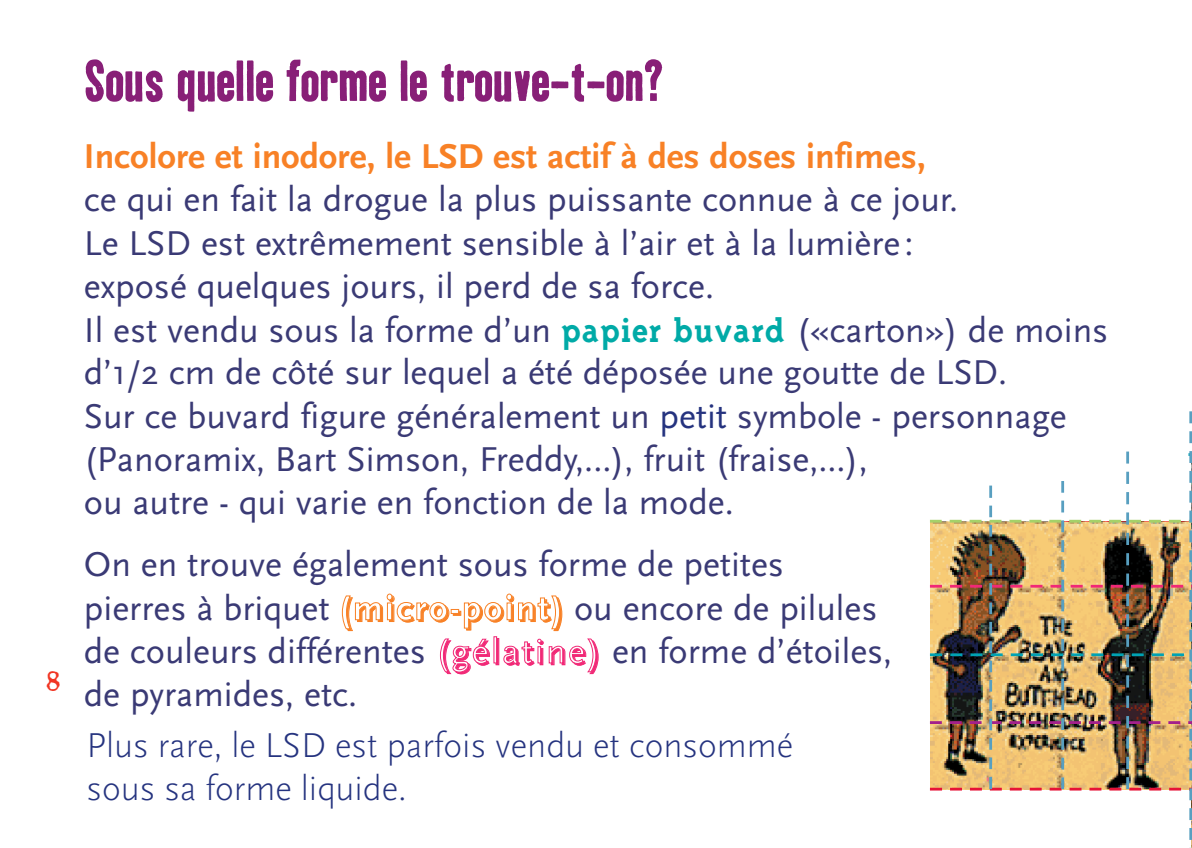
<style>
.page{position:relative;width:1192px;height:848px;background:#fff}
.page>*{position:absolute;margin:0;border:0;box-sizing:border-box;transform-origin:0 0}
.t1{font:56px "Kipp No 1";color:#881f77}
.t2{font:36px/43.2px "Scala Sans";color:#3a3a75}
.t3{font:300 36px/43.2px "Scala Sans";color:#25337f}
.t4{font:700 36px "Scala Sans";color:#f88126}
.t5{font:26px "Attic";color:#f13523}
.s1{font-family:"Triplex Serif";font-weight:700;color:#00aaa7}
.s2{color:#25337f}
.s3{font-weight:700;color:#fff}
.s4{font-weight:700;color:#f88126}
.s5{color:#fff}
</style>
<div class="page">
<svg style="left:929px;top:411px;width:263px;height:437px"></svg>
<p class="t5" style="left:46px;top:671px;width:17px">8</p>
<h1 class="t1" style="left:84px;top:47px;width:580px">Sous quelle forme le trouve-t-on?</h1>
<p class="t4" style="left:84px;top:142px;width:843px">Incolore et inodore, le LSD est actif à des doses infimes,</p>
<p class="t2" style="left:84px;top:181px;width:1026px">ce qui en fait la drogue la plus puissante connue à ce jour.<br>Le LSD est extrêmement sensible à l’air et à la lumière:<br>exposé quelques jours, il perd de sa force.<br>Il est vendu sous la forme d’un <span class="s1">papier buvard</span> («carton») de moins d’1/2 cm de côté sur lequel a été déposée une goutte de LSD.<br>Sur ce buvard figure généralement un <span class="s2">petit</span> symbole - personnage (Panoramix, Bart Simson, Freddy,...), fruit (fraise,...),<br>ou autre - qui varie en fonction de la mode.</p>
<p class="t2" style="left:84px;top:546px;width:810px">On en trouve également sous forme de petites pierres à briquet <span class="s3">(</span><span class="s4">m</span><span class="s3">icro-point)</span> ou encore de pilules de couleurs différentes <span class="s5">(gélatine)</span> en forme d’étoiles, de pyramides, etc.</p>
<p class="t3" style="left:86px;top:724px;width:708px">Plus rare, le LSD est parfois vendu et consommé sous sa forme liquide.</p>
</div>
